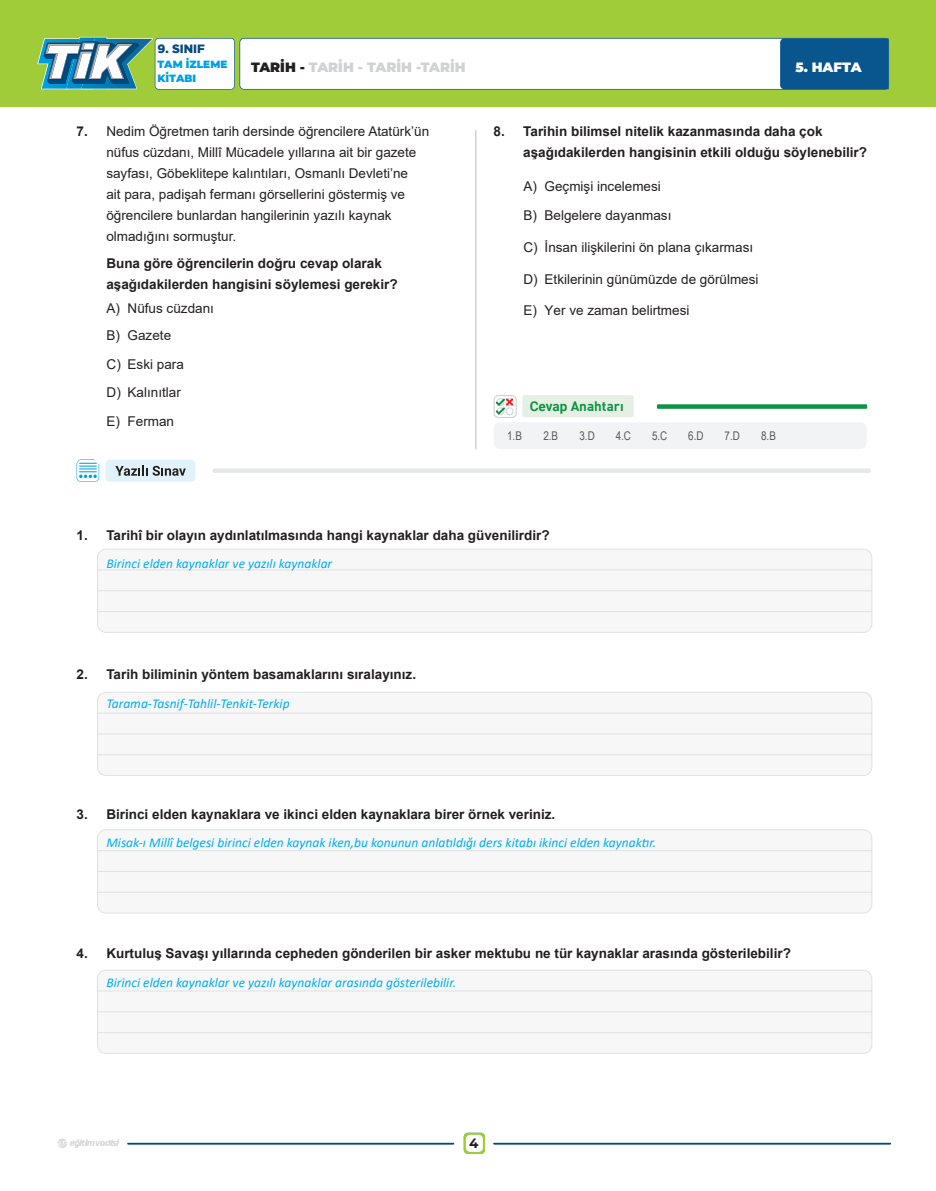
<style>
.page{position:relative;width:936px;height:1191px;background:#fff}
.page>*{position:absolute;margin:0;border:0;box-sizing:border-box;transform-origin:0 0}
.t1{font:italic 900 49.95px "Gotham";color:#fff}
.t2{font:700 13.5px/21px "Arial";color:#231f20}
.t3{font:13.5px/21px "Arial";color:#231f20}
.t4{font:italic 13.5px "Calibri";color:#00aeef}
.t5{font:900 13.5px "Montserrat";color:#d1d2d4}
.t6{font:700 13.5px "Dinbek";color:#0d9344}
.t7{font:100 13.5px "Montserrat";color:#fff}
.t8{font:700 13.5px "Montserrat";color:#231f20}
.t9{font:12px "Arial Narrow";color:#57585a}
.t10{font:900 12px "Gotham";color:#004a7f}
.t11{font:100 10.5px/14.4px "Montserrat";color:#00a1e3}
.s1{color:#231f20}
.s2{font-weight:700}
.s3{font-family:"Roboto"}
</style>
<div class="page">
<div style="left:0;top:0;width:935px;height:106px;background:#a1cc3a"></div>
<svg style="left:37px;top:37px;width:851px;height:53px;background:#bbd2d7"></svg>
<svg style="left:463px;top:1132px;width:22px;height:22px"></svg>
<div style="left:466px;top:1134px;width:17px;height:17px;background:#fff;border-radius:4px"></div>
<hr style="left:128px;top:1142px;width:325px;height:2px;background:#004a7f">
<hr style="left:494px;top:1142px;width:396px;height:2px;background:#004a7f">
<svg style="left:58px;top:1138px;width:61px;height:10px"></svg>
<div style="left:493px;top:422px;width:373px;height:27px;background:#f2f3f4;border-radius:6px"></div>
<div style="left:522px;top:395px;width:111px;height:22px;background:#e5efe4;border-radius:2px"></div>
<svg style="left:656px;top:404px;width:211px;height:5px"></svg>
<svg style="left:495px;top:397px;width:19px;height:19px"></svg>
<div style="left:493px;top:395px;width:23px;height:23px;border:1px solid #d1d2d4;border-radius:4px"></div>
<svg style="left:97px;top:549px;width:775px;height:84px"></svg>
<svg style="left:97px;top:692px;width:775px;height:84px"></svg>
<svg style="left:97px;top:829px;width:775px;height:84px"></svg>
<svg style="left:97px;top:970px;width:775px;height:83px"></svg>
<div style="left:212px;top:468px;width:658px;height:5px;background:#e6e7e9;border-radius:2px"></div>
<div style="left:105px;top:459px;width:90px;height:23px;background:#e1f2fb;border-radius:4px"></div>
<svg style="left:115px;top:465px;width:71px;height:11px"></svg>
<svg style="left:77px;top:459px;width:22px;height:23px"></svg>
<hr style="left:475px;top:131px;width:1px;height:318px;background:#d1d2d4">
<h1 class="t1" style="left:42px;top:33px;width:86px">TiK</h1>
<p class="t10" style="left:157px;top:42px;width:49px">9. SINIF</p>
<p class="t11" style="left:157px;top:56px;width:72px">TAM İZLEME<br>KİTABI</p>
<p class="t5" style="left:251px;top:57px;width:216px"><span class="s1">TARİH -</span> TARİH - TARİH -TARİH</p>
<p class="t3" style="left:106px;top:121px;width:324px;text-indent:-30px"><span class="s2">7.</span> Nedim Öğretmen tarih dersinde öğrencilere Atatürk’ün nüfus cüzdanı, Millî Mücadele yıllarına ait bir gazete sayfası, Göbeklitepe kalıntıları, Osmanlı Devleti’ne<br>ait para, padişah fermanı görsellerini göstermiş ve öğrencilere bunlardan hangilerinin yazılı kaynak olmadığını sormuştur.</p>
<p class="t2" style="left:106px;top:252px;width:293px">Buna göre öğrencilerin doğru cevap olarak aşağıdakilerden hangisini söylemesi gerekir?</p>
<p class="t3" style="left:107px;top:295px;width:109px;line-height:26.5px">A) Nüfus cüzdanı<br>B) Gazete</p>
<p class="t3" style="left:107px;top:349px;width:79px;line-height:28.7px">C) Eski para<br>D) Kalınıtlar<br>E) Ferman</p>
<p class="t7" style="left:795px;top:58px;width:68px">5. HAFTA</p>
<p class="t2" style="left:523px;top:121px;width:345px;text-indent:-30px">8. Tarihin bilimsel nitelik kazanmasında daha çok aşağıdakilerden hangisinin etkili olduğu söylenebilir?</p>
<p class="t3" style="left:523px;top:171px;width:149px;line-height:29.5px">A) Geçmişi incelemesi<br>B) Belgelere dayanması</p>
<p class="t3" style="left:523px;top:237px;width:231px">C) İnsan ilişkilerini ön plana çıkarması</p>
<p class="t3" style="left:523px;top:268px;width:236px">D) Etkilerinin günümüzde de görülmesi</p>
<p class="t3" style="left:523px;top:300px;width:167px">E) Yer ve zaman belirtmesi</p>
<p class="t6" style="left:529px;top:397px;width:96px"><span class="s3">Cevap</span> Anahtarı</p>
<p class="t9" style="left:507px;top:427px;width:16px">1.B</p>
<p class="t9" style="left:543px;top:427px;width:16px">2.B</p>
<p class="t9" style="left:579px;top:427px;width:17px">3.D</p>
<p class="t9" style="left:615px;top:427px;width:17px">4.C</p>
<p class="t9" style="left:652px;top:427px;width:17px">5.C</p>
<p class="t9" style="left:688px;top:427px;width:17px">6.D</p>
<p class="t9" style="left:724px;top:427px;width:17px">7.D</p>
<p class="t9" style="left:761px;top:427px;width:16px">8.B</p>
<p class="t2" style="left:77px;top:524px;width:474px">1. Tarihî bir olayın aydınlatılmasında hangi kaynaklar daha güvenilirdir?</p>
<p class="t4" style="left:106px;top:554px;width:227px">Birinci elden kaynaklar ve yazılı kaynaklar</p>
<p class="t2" style="left:77px;top:664px;width:341px">2. Tarih biliminin yöntem basamaklarını sıralayınız.</p>
<p class="t4" style="left:106px;top:694px;width:185px">Tarama-Tasnif-Tahlil-Tenkit-Terkip</p>
<p class="t2" style="left:77px;top:803px;width:480px">3. Birinci elden kaynaklara ve ikinci elden kaynaklara birer örnek veriniz.</p>
<p class="t4" style="left:106px;top:833px;width:551px">Misak-ı Millî belgesi birinci elden kaynak iken,bu konunun anlatıldığı ders kitabı ikinci elden kaynaktır.</p>
<p class="t2" style="left:77px;top:943px;width:715px">4. Kurtuluş Savaşı yıllarında cepheden gönderilen bir asker mektubu ne tür kaynaklar arasında gösterilebilir?</p>
<p class="t4" style="left:106px;top:973px;width:351px">Birinci elden kaynaklar ve yazılı kaynaklar arasında gösterilebilir.</p>
<p class="t8" style="left:470px;top:1133px;width:11px">4</p>
</div>
